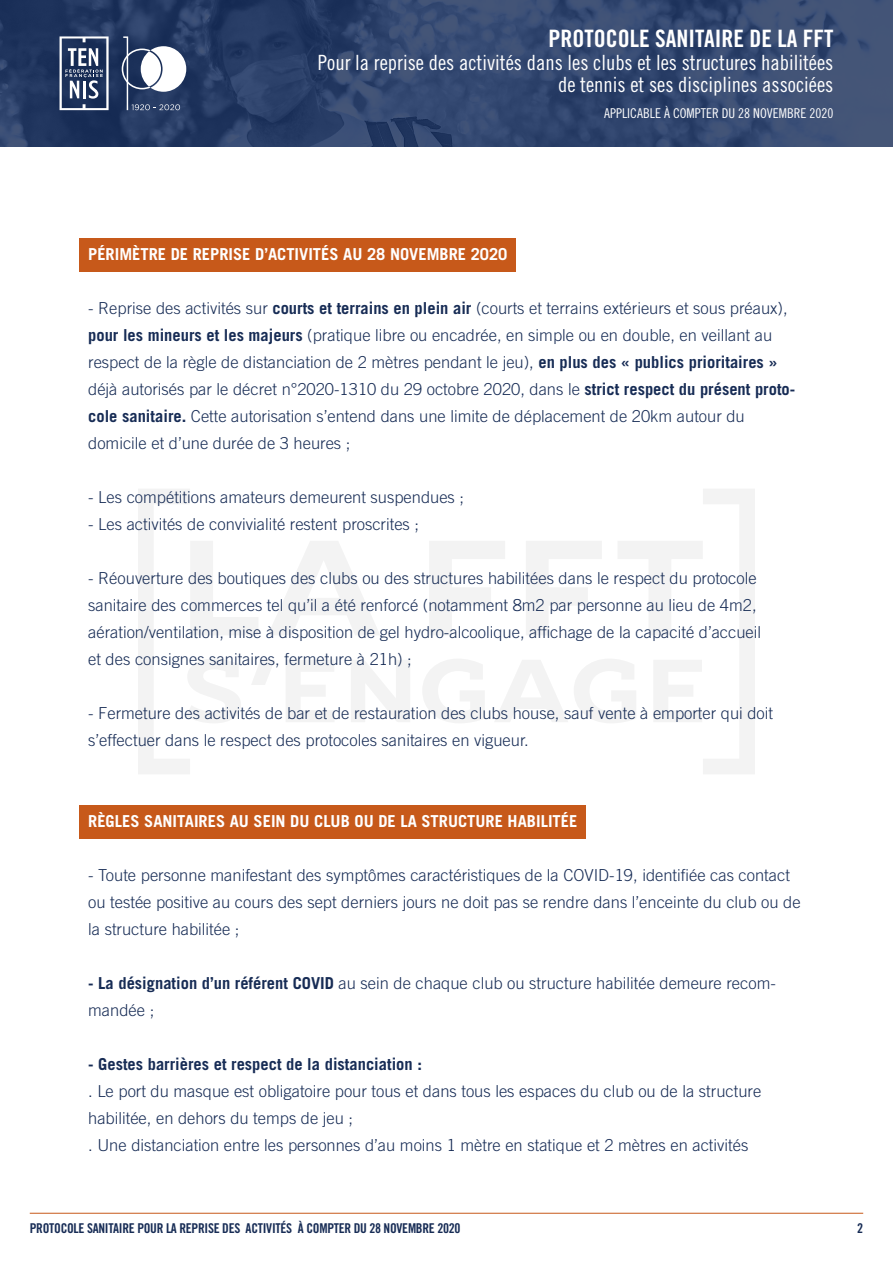
<style>
.page{position:relative;width:893px;height:1263px;background:#fff}
.page>*{position:absolute;margin:0;border:0;box-sizing:border-box;transform-origin:0 0}
.t1{font:24px "Trade Gothic Bold Cond Twenty";color:#fff}
.t2{font:21px/22.5px "Trade Gothic Cond Eighteen";color:#fff;text-align:right}
.t3{font:300 16.5px/27px "Trade Gothic";color:#172c55}
.t4{font:700 16.5px "Trade Gothic";color:#fff}
.t5{font:700 16.5px "Trade Gothic";color:#172c55}
.t6{font:13.5px "Trade Gothic Bold Cond Twenty";letter-spacing:-.02em;color:#172c55}
.t7{font:13.5px "Trade Gothic Cond Eighteen";color:#fff}
.s1{font-weight:700}
</style>
<div class="page">
<svg style="left:0;top:0;width:893px;height:147px;background:#30446c"></svg>
<hr style="left:30px;top:1213px;width:833px;height:1px;background:#c7591a">
<svg style="left:60px;top:36px;width:49px;height:74px"></svg>
<svg style="left:122px;top:36px;width:64px;height:74px"></svg>
<svg style="left:138px;top:489px;width:272px;height:285px"></svg>
<svg style="left:423px;top:489px;width:332px;height:285px"></svg>
<div style="left:80px;top:239px;width:436px;height:33px;background:#c7591a"></div>
<div style="left:80px;top:806px;width:506px;height:33px;background:#c7591a"></div>
<h1 class="t1" style="left:549px;top:24px;width:286px">PROTOCOLE SANITAIRE DE LA FFT</h1>
<p class="t2" style="left:318px;top:51px;width:517px">Pour la reprise des activités dans les clubs et les structures habilitées de tennis et ses disciplines associées</p>
<p class="t7" style="left:604px;top:105px;width:231px">APPLICABLE À COMPTER DU 28 NOVEMBRE 2020</p>
<p class="t4" style="left:88px;top:244px;width:421px">PÉRIMÈTRE DE REPRISE D’ACTIVITÉS AU 28 NOVEMBRE 2020</p>
<p class="t3" style="left:88px;top:294px;width:709px">- Reprise des activités sur <span class="s1">courts et terrains en plein air</span> (courts et terrains extérieurs et sous préaux), <span class="s1">pour les mineurs et les majeurs</span> (pratique libre ou encadrée, en simple ou en double, en veillant au respect de la règle de distanciation de 2 mètres pendant le jeu), <span class="s1">en plus des « publics prioritaires » </span>déjà autorisés par le décret n°2020-1310 du 29 octobre 2020, dans le <span class="s1">strict respect du présent proto&shy;cole sanitaire.</span> Cette autorisation s’entend dans une limite de déplacement de 20km autour du domicile et d’une durée de 3 heures ;</p>
<p class="t3" style="left:88px;top:483px;width:377px">- Les compétitions amateurs demeurent suspendues ;</p>
<p class="t3" style="left:88px;top:510px;width:332px">- Les activités de convivialité restent proscrites ;</p>
<p class="t3" style="left:88px;top:564px;width:674px">- Réouverture des boutiques des clubs ou des structures habilitées dans le respect du protocole sanitaire des commerces tel qu’il a été renforcé (notamment 8m2 par personne au lieu de 4m2, aération/ventilation, mise à disposition de gel hydro-alcoolique, affichage de la capacité d’accueil et des consignes sanitaires, fermeture à 21h) ;</p>
<p class="t3" style="left:88px;top:699px;width:686px">- Fermeture des activités de bar et de restauration des clubs house, sauf vente à emporter qui doit s’effectuer dans le respect des protocoles sanitaires en vigueur.</p>
<p class="t4" style="left:88px;top:811px;width:491px">RÈGLES SANITAIRES AU SEIN DU CLUB OU DE LA STRUCTURE HABILITÉE</p>
<p class="t3" style="left:88px;top:861px;width:714px">- Toute personne manifestant des symptômes caractéristiques de la COVID-19, identifiée cas contact ou testée positive au cours des sept derniers jours ne doit pas se rendre dans l’enceinte du club ou de la structure habilitée ;</p>
<p class="t3" style="left:88px;top:969px;width:689px"><span class="s1">- La désignation d’un référent COVID</span> au sein de chaque club ou structure habilitée demeure recom&shy;mandée ;</p>
<p class="t5" style="left:88px;top:1054px;width:335px">- Gestes barrières et respect de la distanciation :</p>
<p class="t3" style="left:88px;top:1077px;width:674px">. Le port du masque est obligatoire pour tous et dans tous les espaces du club ou de la structure habilitée, en dehors du temps de jeu ;<br>. Une distanciation entre les personnes d’au moins 1 mètre en statique et 2 mètres en activités</p>
<p class="t6" style="left:30px;top:1220px;width:432px">PROTOCOLE SANITAIRE POUR LA REPRISE DES ACTIVITÉS À COMPTER DU 28 NOVEMBRE 2020</p>
<p class="t6" style="left:857px;top:1220px;width:7px">2</p>
</div>
